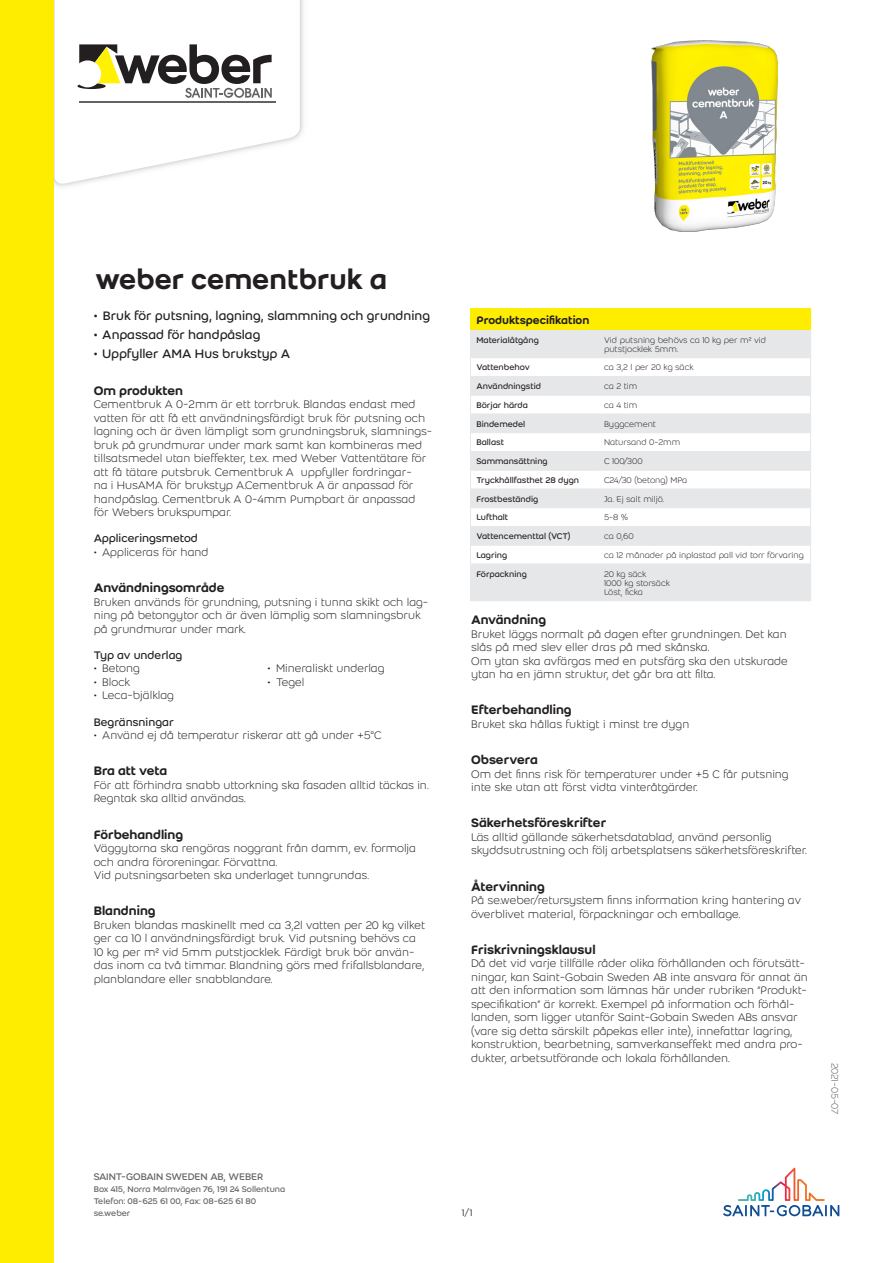
<style>
.page{position:relative;width:893px;height:1263px;background:#fff}
.page>*{position:absolute;margin:0;border:0;box-sizing:border-box;transform-origin:0 0}
.Product_name{font:500 30px "Weber";color:#231f20}
.Second_header{font:500 13.5px "Weber";color:#231f20}
.t1{font:13.5px "Weber";color:#231f20}
.Second_header-2{font:500 13.5px "Weber";letter-spacing:-.02em;color:#231f20}
.Body_text{font:300 12px/13.5px "Weber";color:#231f20}
.Second_sub-header{font:12px "Weber";color:#231f20}
.header_1{font:500 12px "Weber";color:#231f20}
.t2{font:10.5px "Weber";letter-spacing:-.01em;color:#636366}
.Last_modification_da{font:300 10.5px "Weber";letter-spacing:-.02em;color:#636366}
.column_2{font:300 9px/9px "Weber";color:#231f20}
.column_1{font:9px "Weber";color:#231f20}
.t3{font:9px/12px "Weber";letter-spacing:-.005em;color:#636366}
</style>
<div class="page">
<img style="left:54px;top:0;width:250px;height:187px">
<svg style="left:55px;top:0;width:245px;height:186px"></svg>
<hr style="left:79px;top:101px;width:196px;height:1px;background:#636366">
<svg style="left:77px;top:44px;width:195px;height:54px"></svg>
<div style="left:0;top:0;width:54px;height:1263px;background:#ffed00"></div>
<svg style="left:723px;top:1168px;width:116px;height:48px"></svg>
<img style="left:652px;top:40px;width:125px;height:192px">
<div style="left:470px;top:309px;width:341px;height:21px;background:#ffed00"></div>
<svg style="left:471px;top:330px;width:339px;height:270px;fill:#e6e7e9"></svg>
<hr style="left:470px;top:357px;width:128px;height:1px;background:#e6e7e9">
<hr style="left:598px;top:357px;width:213px;height:1px;background:#e6e7e9">
<hr style="left:470px;top:376px;width:128px;height:1px;background:#e6e7e9">
<hr style="left:598px;top:376px;width:213px;height:1px;background:#e6e7e9">
<hr style="left:470px;top:395px;width:128px;height:1px;background:#e6e7e9">
<hr style="left:598px;top:395px;width:213px;height:1px;background:#e6e7e9">
<hr style="left:470px;top:414px;width:128px;height:1px;background:#e6e7e9">
<hr style="left:598px;top:414px;width:213px;height:1px;background:#e6e7e9">
<hr style="left:470px;top:432px;width:128px;height:1px;background:#e6e7e9">
<hr style="left:598px;top:432px;width:213px;height:1px;background:#e6e7e9">
<hr style="left:470px;top:451px;width:128px;height:1px;background:#e6e7e9">
<hr style="left:598px;top:451px;width:213px;height:1px;background:#e6e7e9">
<hr style="left:470px;top:470px;width:128px;height:1px;background:#e6e7e9">
<hr style="left:598px;top:470px;width:213px;height:1px;background:#e6e7e9">
<hr style="left:470px;top:489px;width:128px;height:1px;background:#e6e7e9">
<hr style="left:598px;top:489px;width:213px;height:1px;background:#e6e7e9">
<hr style="left:470px;top:507px;width:128px;height:1px;background:#e6e7e9">
<hr style="left:598px;top:507px;width:213px;height:1px;background:#e6e7e9">
<hr style="left:470px;top:526px;width:128px;height:1px;background:#e6e7e9">
<hr style="left:598px;top:526px;width:213px;height:1px;background:#e6e7e9">
<hr style="left:470px;top:545px;width:128px;height:1px;background:#e6e7e9">
<svg style="left:470px;top:330px;width:1px;height:234px"></svg>
<hr style="left:598px;top:545px;width:213px;height:1px;background:#e6e7e9">
<svg style="left:810px;top:330px;width:1px;height:234px"></svg>
<hr style="left:470px;top:564px;width:128px;height:1px;background:#e6e7e9">
<hr style="left:470px;top:564px;width:1px;height:36px;background:#e6e7e9">
<hr style="left:470px;top:600px;width:128px;height:1px;background:#e6e7e9">
<hr style="left:598px;top:564px;width:213px;height:1px;background:#e6e7e9">
<hr style="left:810px;top:564px;width:1px;height:36px;background:#e6e7e9">
<hr style="left:598px;top:600px;width:213px;height:1px;background:#e6e7e9">
<p class="Product_name" style="left:95px;top:257px;width:293px">weber cementbruk a</p>
<p class="t1" style="left:94px;top:306px;width:338px">• Bruk för putsning, lagning, slammning och grundning</p>
<p class="t1" style="left:94px;top:325px;width:168px">• Anpassad för handpåslag</p>
<p class="t1" style="left:94px;top:344px;width:198px">• Uppfyller AMA Hus brukstyp A</p>
<p class="Second_header" style="left:94px;top:380px;width:91px">Om produkten</p>
<p class="Body_text" style="left:94px;top:397px;width:340px">Cementbruk A 0-2mm är ett torrbruk. Blandas endast med vatten för att få ett användningsfärdigt bruk för putsning och lagning och är även lämpligt som grundningsbruk, slamnings&shy;bruk på grundmurar under mark samt kan kombineras med tillsatsmedel utan bieffekter, t.ex. med Weber Vattentätare för att få tätare putsbruk. Cementbruk A uppfyller fordringar-<br>na i HusAMA för brukstyp A.Cementbruk A är anpassad för handpåslag. Cementbruk A 0-4mm Pumpbart är anpassad för Webers brukspumpar.</p>
<p class="Second_sub-header" style="left:94px;top:530px;width:106px">Appliceringsmetod</p>
<p class="Body_text" style="left:94px;top:545px;width:116px">• Appliceras för hand</p>
<p class="Second_header" style="left:94px;top:578px;width:132px">Användningsområde</p>
<p class="Body_text" style="left:94px;top:595px;width:336px">Bruken används för grundning, putsning i tunna skikt och lag&shy;ning på betongytor och är även lämplig som slamningsbruk på grundmurar under mark.</p>
<p class="Second_sub-header" style="left:94px;top:647px;width:90px">Typ av underlag</p>
<p class="Body_text" style="left:94px;top:661px;width:48px">• Betong</p>
<p class="Body_text" style="left:94px;top:675px;width:38px">• Block</p>
<p class="Body_text" style="left:94px;top:688px;width:82px">• Leca-bjälklag</p>
<p class="Body_text" style="left:268px;top:661px;width:119px">• Mineraliskt underlag</p>
<p class="Body_text" style="left:268px;top:675px;width:38px">• Tegel</p>
<p class="Second_sub-header" style="left:94px;top:713px;width:82px">Begränsningar</p>
<p class="Body_text" style="left:94px;top:728px;width:289px">• Använd ej då temperatur riskerar att gå under +5°C</p>
<p class="Second_header-2" style="left:94px;top:761px;width:75px">Bra att veta</p>
<p class="Body_text" style="left:94px;top:778px;width:336px">För att förhindra snabb uttorkning ska fasaden alltid täckas in.<br>Regntak ska alltid användas.</p>
<p class="Second_header" style="left:94px;top:824px;width:91px">Förbehandling</p>
<p class="Body_text" style="left:94px;top:841px;width:324px">Väggytorna ska rengöras noggrant från damm, ev. formolja och andra föroreningar. Förvattna.<br>Vid putsningsarbeten ska underlaget tunngrundas.</p>
<p class="Second_header" style="left:94px;top:901px;width:64px">Blandning</p>
<p class="Body_text" style="left:94px;top:918px;width:333px">Bruken blandas maskinellt med ca 3,2l vatten per 20 kg vilket ger ca 10 l användningsfärdigt bruk. Vid putsning behövs ca 10 kg per m² vid 5mm putstjocklek. Färdigt bruk bör använ&shy;das inom ca två timmar. Blandning görs med frifallsblandare, planblandare eller snabblandare.</p>
<p class="t2" style="left:94px;top:1169px;width:171px">SAINT-GOBAIN SWEDEN AB, WEBER</p>
<p class="t3" style="left:94px;top:1183px;width:193px">Box 415, Norra Malmvägen 76, 191 24 Sollentuna<br>Telefon: 08-625 61 00, Fax: 08-625 61 80 se.weber</p>
<p class="header_1" style="left:476px;top:311px;width:114px">Produktspecifikation</p>
<p class="column_1" style="left:476px;top:333px;width:64px">Materialåtgång</p>
<p class="column_2" style="left:604px;top:335px;width:163px">Vid putsning behövs ca 10 kg per m² vid putstjocklek 5mm.</p>
<p class="column_1" style="left:476px;top:361px;width:55px">Vattenbehov</p>
<p class="column_2" style="left:604px;top:363px;width:91px">ca 3,2 l per 20 kg säck</p>
<p class="column_1" style="left:476px;top:380px;width:66px">Användningstid</p>
<p class="column_2" style="left:604px;top:382px;width:35px">ca 2 tim</p>
<p class="column_1" style="left:476px;top:399px;width:53px">Börjar härda</p>
<p class="column_2" style="left:604px;top:400px;width:35px">ca 4 tim</p>
<p class="column_1" style="left:476px;top:417px;width:50px">Bindemedel</p>
<p class="column_2" style="left:604px;top:419px;width:54px">Byggcement</p>
<p class="column_1" style="left:476px;top:436px;width:29px">Ballast</p>
<p class="column_2" style="left:604px;top:438px;width:78px">Natursand 0-2mm</p>
<p class="column_1" style="left:476px;top:455px;width:73px">Sammansättning</p>
<p class="column_2" style="left:604px;top:457px;width:40px">C 100/300</p>
<p class="column_1" style="left:476px;top:474px;width:104px">Tryckhållfasthet 28 dygn</p>
<p class="column_2" style="left:604px;top:475px;width:85px">C24/30 (betong) MPa</p>
<p class="column_1" style="left:476px;top:492px;width:63px">Frostbeständig</p>
<p class="column_2" style="left:604px;top:494px;width:62px">Ja. Ej salt miljö.</p>
<p class="column_1" style="left:476px;top:511px;width:33px">Lufthalt</p>
<p class="column_2" style="left:604px;top:513px;width:25px">5-8 %</p>
<p class="column_1" style="left:476px;top:530px;width:96px">Vattencementtal (VCT)</p>
<p class="column_2" style="left:604px;top:532px;width:31px">ca 0,60</p>
<p class="column_1" style="left:476px;top:549px;width:32px">Lagring</p>
<p class="column_2" style="left:604px;top:550px;width:201px">ca 12 månader på inplastad pall vid torr förvaring</p>
<p class="column_1" style="left:476px;top:567px;width:52px">Förpackning</p>
<p class="column_2" style="left:604px;top:569px;width:67px">20 kg säck<br>1000 kg storsäck<br>Löst, ficka</p>
<p class="Second_header" style="left:471px;top:610px;width:77px">Användning</p>
<p class="Body_text" style="left:471px;top:627px;width:318px">Bruket läggs normalt på dagen efter grundningen. Det kan slås på med slev eller dras på med skånska.<br>Om ytan ska avfärgas med en putsfärg ska den utskurade ytan ha en jämn struktur, det går bra att filta.</p>
<p class="Second_header" style="left:471px;top:700px;width:102px">Efterbehandling</p>
<p class="Body_text" style="left:471px;top:717px;width:220px">Bruket ska hållas fuktigt i minst tre dygn</p>
<p class="Second_header" style="left:471px;top:750px;width:68px">Observera</p>
<p class="Body_text" style="left:471px;top:767px;width:319px">Om det finns risk för temperaturer under +5 C får putsning inte ske utan att först vidta vinteråtgärder.</p>
<p class="Second_header" style="left:471px;top:813px;width:137px">Säkerhetsföreskrifter</p>
<p class="Body_text" style="left:471px;top:830px;width:337px">Läs alltid gällande säkerhetsdatablad, använd personlig skyddsutrustning och följ arbetsplatsens säkerhetsföreskrifter.</p>
<p class="Second_header" style="left:471px;top:876px;width:75px">Återvinning</p>
<p class="Body_text" style="left:471px;top:893px;width:331px">På se.weber/retursystem finns information kring hantering av överblivet material, förpackningar och emballage.</p>
<p class="Second_header" style="left:471px;top:939px;width:126px">Friskrivningsklausul</p>
<p class="Body_text" style="left:471px;top:956px;width:338px">Då det vid varje tillfälle råder olika förhållanden och förutsätt&shy;ningar, kan Saint-Gobain Sweden AB inte ansvara för annat än att den information som lämnas här under rubriken ”Produkt&shy;specifikation” är korrekt. Exempel på information och förhål&shy;landen, som ligger utanför Saint-Gobain Sweden ABs ansvar (vare sig detta särskilt påpekas eller inte), innefattar lagring, konstruktion, bearbetning, samverkanseffekt med andra pro&shy;dukter, arbetsutförande och lokala förhållanden.</p>
<p class="Last_modification_da" style="left:842px;top:1063px;width:53px;rotate:90deg">2021-05-07</p>
<p class="t2" style="left:462px;top:1205px;width:12px">1/1</p>
</div>
